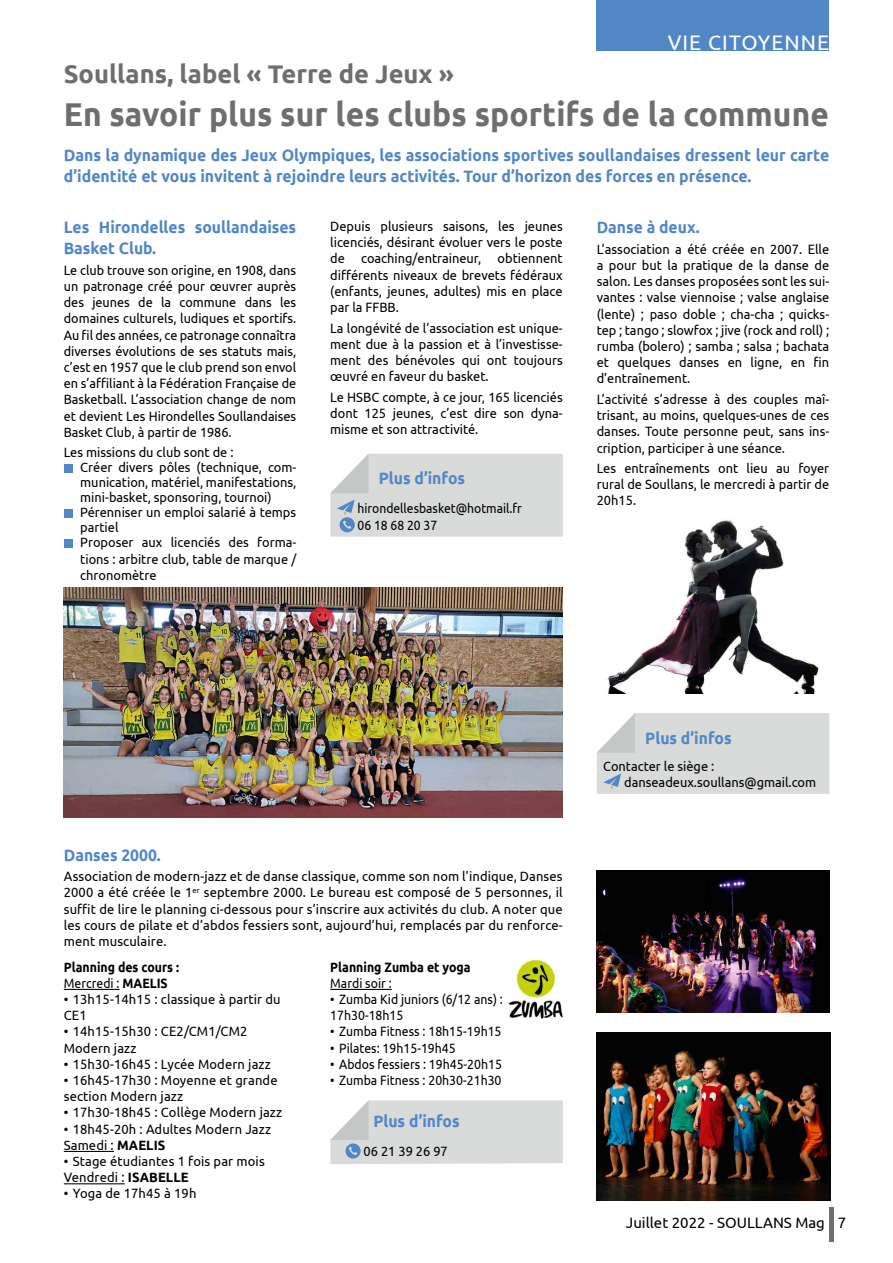
<style>
.page{position:relative;width:893px;height:1263px;background:#fff}
.page>*{position:absolute;margin:0;border:0;box-sizing:border-box;transform-origin:0 0}
.t1{font:700 33px "Ubuntu";letter-spacing:.005em;color:#6e6e6e;scale:.96 1}
.t2{font:700 25.5px "Ubuntu";color:#6e6e6e}
.t3{font:21px "Ubuntu";letter-spacing:.05em;color:#fff}
.t4{font:700 16.5px/21px "Ubuntu";color:#5287c6;scale:.96 1}
.t5{font:700 16.5px/21px "Ubuntu";color:#5287c6;scale:.95 1}
.t6{font:15px "Ubuntu";color:#000}
.t7{font:13.5px/16.2px "Ubuntu";color:#000;text-align:justify;scale:.95 1}
.t8{font:13.5px/16.2px "Ubuntu";color:#000;scale:.96 1}
.t9{font:13.5px/16.2px "Ubuntu";color:#000;text-align:justify;scale:.94 1}
.t10{font:13.5px/16.2px "Ubuntu";color:#000;scale:.91 1}
.t11{font:700 13.5px/16.2px "Ubuntu";color:#000;scale:.91 1}
.t12{font:13.5px/17.7px "Ubuntu";color:#000;scale:.9 1}
.s1{font-weight:400}
.s2{font-weight:700}
</style>
<div class="page">
<img style="left:64px;top:587px;width:499px;height:230px">
<div style="left:597px;top:0;width:232px;height:51px;background:#5287c6"></div>
<hr style="left:829px;top:1208px;width:4px;height:34px;background:#6e6e6e">
<div style="left:64px;top:464px;width:8px;height:8px;background:#5287c6"></div>
<div style="left:64px;top:509px;width:8px;height:8px;background:#5287c6"></div>
<div style="left:64px;top:539px;width:8px;height:8px;background:#5287c6"></div>
<svg style="left:330px;top:454px;width:233px;height:83px;background:#d8d9da"></svg>
<img style="left:607px;top:520px;width:212px;height:173px">
<svg style="left:597px;top:713px;width:232px;height:81px;background:#d9dada"></svg>
<img style="left:597px;top:870px;width:232px;height:142px">
<img style="left:508px;top:958px;width:55px;height:61px">
<img style="left:597px;top:1033px;width:233px;height:167px">
<hr style="left:64px;top:989px;width:56px;height:1px;background:#000">
<hr style="left:64px;top:1151px;width:50px;height:1px;background:#000">
<hr style="left:64px;top:1183px;width:61px;height:1px;background:#000">
<hr style="left:330px;top:989px;width:62px;height:1px;background:#000">
<svg style="left:330px;top:1100px;width:233px;height:64px;background:#d9dadb"></svg>
<h3 class="t3" style="left:668px;top:29px;width:163px">VIE CITOYENNE</h3>
<h2 class="t2" style="left:64px;top:59px;width:392px">Soullans, label « Terre de Jeux »</h2>
<h1 class="t1" style="left:64px;top:94px;width:798px">En savoir plus sur les clubs sportifs de la commune</h1>
<p class="t4" style="left:64px;top:145px;width:799px">Dans la dynamique des Jeux Olympiques, les associations sportives soullandaises dressent leur carte d’identité et vous invitent à rejoindre leurs activités. Tour d’horizon des forces en présence.</p>
<p class="t5" style="left:64px;top:217px;width:246px">Les Hirondelles soullandaises<br>Basket Club.</p>
<p class="t9" style="left:64px;top:262px;width:249px">Le club trouve son origine, en 1908, dans un patronage créé pour œuvrer auprès des jeunes de la commune dans les domaines culturels, ludiques et sportifs.<br>Au fil des années, ce patronage connaîtra diverses évolutions de ses statuts mais, c’est en 1957 que le club prend son envol en s’affiliant à la Fédération Française de Basketball. L’association change de nom et devient Les Hirondelles Soullandaises Basket Club, à partir de 1986.</p>
<p class="t7" style="left:80px;top:444px;width:229px;line-height:15.3px;text-align:left;text-indent:-16px">Les missions du club sont de :<br>Créer divers pôles (technique, com&shy;munication, matériel, manifestations, mini-basket, sponsoring, tournoi)<br>Pérenniser un emploi salarié à temps partiel<br>Proposer aux licenciés des forma&shy;tions : arbitre club, table de marque / chronomètre</p>
<p class="t5" style="left:597px;top:217px;width:110px">Danse à deux.</p>
<p class="t7" style="left:597px;top:241px;width:246px">L’association a été créée en 2007. Elle a pour but la pratique de la danse de salon. Les danses proposées sont les sui&shy;vantes : valse viennoise ; valse anglaise (lente) ; paso doble ; cha-cha ; quicks&shy;tep ; tango ; slowfox ; jive (rock and roll) ; rumba (bolero) ; samba ; salsa ; bachata et quelques danses en ligne, en fin d’entraînement.</p>
<p class="t7" style="left:597px;top:391px;width:246px">L’activité s’adresse à des couples maî&shy;trisant, au moins, quelques-unes de ces danses. Toute personne peut, sans ins&shy;cription, participer à une séance.</p>
<p class="t7" style="left:597px;top:460px;width:246px">Les entraînements ont lieu au foyer rural de Soullans, le mercredi à partir de 20h15.</p>
<p class="t7" style="left:330px;top:218px;width:246px">Depuis plusieurs saisons, les jeunes licenciés, désirant évoluer vers le poste de coaching/entraineur, obtiennent différents niveaux de brevets fédéraux (enfants, jeunes, adultes) mis en place par la FFBB.</p>
<p class="t7" style="left:330px;top:319px;width:246px">La longévité de l’association est unique&shy;ment due à la passion et à l’investisse&shy;ment des bénévoles qui ont toujours œuvré en faveur du basket.</p>
<p class="t7" style="left:330px;top:388px;width:246px">Le HSBC compte, à ce jour, 165 licenciés dont 125 jeunes, c’est dire son dyna&shy;misme et son attractivité.</p>
<p class="t5" style="left:379px;top:468px;width:92px">Plus d’infos</p>
<p class="t12" style="left:357px;top:498px;width:184px">hirondellesbasket@hotmail.fr<br>06 18 68 20 37</p>
<p class="t5" style="left:64px;top:844px;width:104px">Danses 2000.</p>
<p class="t8" style="left:64px;top:868px;width:521px;text-align:justify">Association de modern-jazz et de danse classique, comme son nom l’indique, Danses 2000 a été créée le 1<sup>er</sup> septembre 2000. Le bureau est composé de 5 personnes, il suffit de lire le planning ci-dessous pour s’inscrire aux activités du club. A noter que les cours de pilate et d’abdos fessiers sont, aujourd’hui, remplacés par du renforce&shy;ment musculaire.</p>
<p class="t11" style="left:64px;top:958px;width:128px">Planning des cours :<br><span class="s1">Mercredi :</span> MAELIS</p>
<p class="t8" style="left:64px;top:991px;width:227px">• 13h15-14h15 : classique à partir du<br>CE1</p>
<p class="t8" style="left:64px;top:1023px;width:193px">• 14h15-15h30 : CE2/CM1/CM2<br>Modern jazz</p>
<p class="t8" style="left:64px;top:1055px;width:217px">• 15h30-16h45 : Lycée Modern jazz</p>
<p class="t8" style="left:64px;top:1072px;width:224px">• 16h45-17h30 : Moyenne et grande section Modern jazz</p>
<p class="t8" style="left:64px;top:1104px;width:229px">• 17h30-18h45 : Collège Modern jazz</p>
<p class="t8" style="left:64px;top:1120px;width:218px">• 18h45-20h : Adultes Modern Jazz<br>Samedi : <span class="s2">MAELIS</span></p>
<p class="t8" style="left:64px;top:1153px;width:211px">• Stage étudiantes 1 fois par mois<br>Vendredi : <span class="s2">ISABELLE</span></p>
<p class="t8" style="left:64px;top:1185px;width:140px">• Yoga de 17h45 à 19h</p>
<p class="t11" style="left:330px;top:958px;width:156px">Planning Zumba et yoga</p>
<p class="t10" style="left:330px;top:974px;width:69px">Mardi soir :</p>
<p class="t10" style="left:330px;top:991px;width:191px">• Zumba Kid juniors (6/12 ans) :<br>17h30-18h15</p>
<p class="t10" style="left:330px;top:1023px;width:190px">• Zumba Fitness : 18h15-19h15</p>
<p class="t10" style="left:330px;top:1039px;width:139px">• Pilates: 19h15-19h45</p>
<p class="t10" style="left:330px;top:1055px;width:190px">• Abdos fessiers : 19h45-20h15</p>
<p class="t10" style="left:330px;top:1072px;width:190px">• Zumba Fitness : 20h30-21h30</p>
<p class="t5" style="left:373px;top:1110px;width:92px">Plus d’infos</p>
<p class="t7" style="left:364px;top:1143px;width:90px">06 21 39 26 97</p>
<p class="t5" style="left:645px;top:728px;width:92px">Plus d’infos</p>
<p class="t7" style="left:624px;top:757px;width:204px;line-height:16.8px;text-indent:-21px">Contacter le siège : danseadeux.soullans@gmail.com</p>
<p class="t6" style="left:626px;top:1213px;width:222px">Juillet 2022 - SOULLANS Mag 7</p>
</div>
